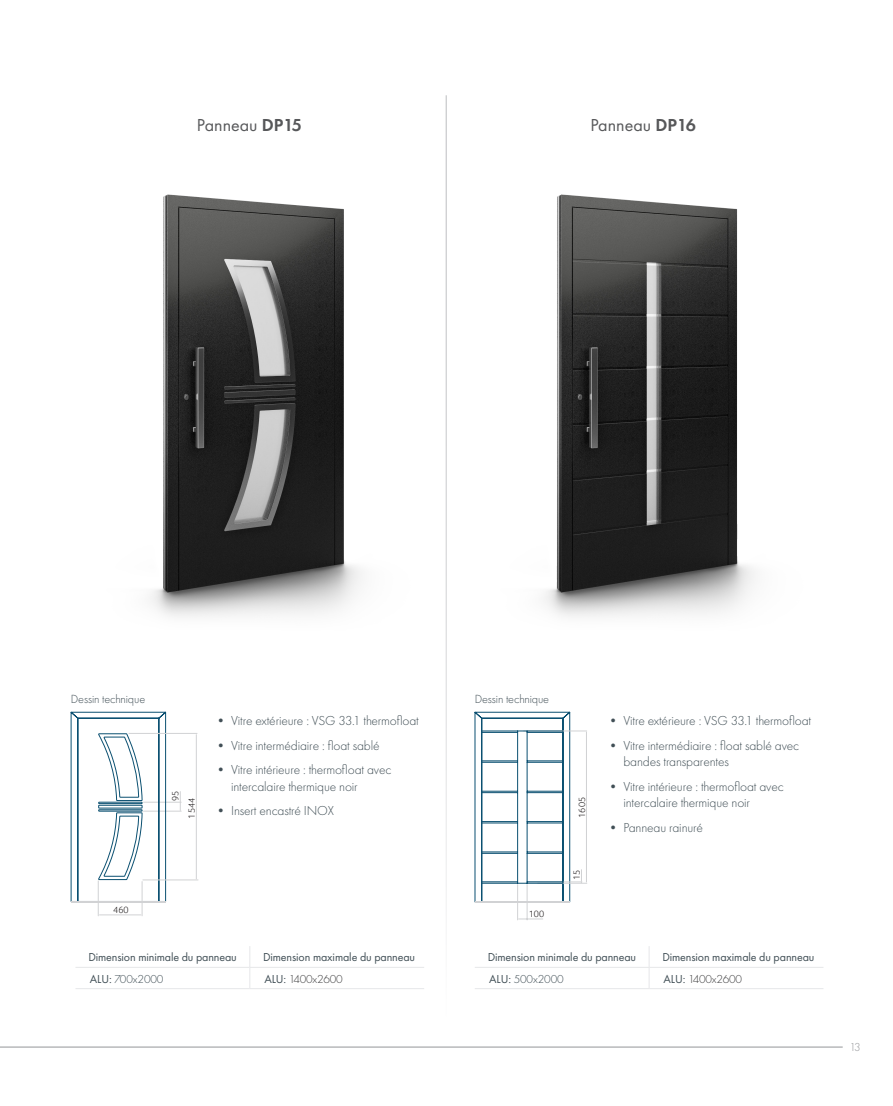
<style>
.page{position:relative;width:893px;height:1106px;background:#fff}
.page>*{position:absolute;margin:0;border:0;box-sizing:border-box;transform-origin:0 0}
.t1{font:18px "Futura PT";color:#57585a}
.t2{font:300 13.5px/16.2px "Futura PT";letter-spacing:-.01em;color:#414f56}
.t3{font:300 12.3px "Futura PT";letter-spacing:-.01em;color:#414f56}
.t4{font:12px "Futura PT";letter-spacing:-.01em;color:#414f56}
.t5{font:300 12px "Futura PT";letter-spacing:-.02em;color:#3e3e3f}
.t6{font:300 12px "Futura PT";letter-spacing:-.01em;color:#414f56}
.t7{font:300 12px "Futura PT";color:#939598}
.t8{font:300 9.45px/16.4px "Foco";color:#231f20}
.s1{font-weight:600}
.s2{font-weight:400}
.s3{font-weight:400;color:#414f56}
</style>
<div class="page">
<hr style="left:0;top:1046px;width:843px;height:1px;background:#939598">
<img style="left:150px;top:194px;width:212px;height:423px">
<img style="left:544px;top:194px;width:211px;height:423px">
<hr style="left:446px;top:95px;width:1px;height:921px;background:#bcbdc0">
<hr style="left:143px;top:802px;width:38px;height:1px;background:#d1d2d4">
<hr style="left:143px;top:811px;width:38px;height:1px;background:#d1d2d4">
<svg style="left:180px;top:791px;width:1px;height:19px"></svg>
<hr style="left:143px;top:879px;width:55px;height:1px;background:#d1d2d4">
<hr style="left:129px;top:733px;width:68px;height:1px;background:#d1d2d4">
<hr style="left:196px;top:734px;width:1px;height:144px;background:#d1d2d4">
<hr style="left:98px;top:880px;width:1px;height:35px;background:#d1d2d4">
<hr style="left:142px;top:881px;width:1px;height:34px;background:#d1d2d4">
<hr style="left:100px;top:914px;width:41px;height:1px;background:#d1d2d4">
<svg style="left:70px;top:711px;width:97px;height:191px"></svg>
<hr style="left:538px;top:883px;width:49px;height:1px;background:#d1d2d4">
<hr style="left:524px;top:730px;width:63px;height:1px;background:#d1d2d4">
<hr style="left:586px;top:732px;width:1px;height:150px;background:#d1d2d4">
<svg style="left:474px;top:711px;width:108px;height:191px"></svg>
<hr style="left:517px;top:884px;width:1px;height:36px;background:#d1d2d4">
<hr style="left:527px;top:884px;width:1px;height:36px;background:#d1d2d4">
<svg style="left:519px;top:918px;width:24px;height:1px"></svg>
<hr style="left:75px;top:967px;width:175px;height:1px;background:#e6e7e9">
<hr style="left:250px;top:967px;width:174px;height:1px;background:#e6e7e9">
<svg style="left:249px;top:946px;width:1px;height:42px"></svg>
<hr style="left:75px;top:988px;width:175px;height:1px;background:#e6e7e9">
<hr style="left:250px;top:988px;width:174px;height:1px;background:#e6e7e9">
<hr style="left:475px;top:967px;width:174px;height:1px;background:#e6e7e9">
<hr style="left:649px;top:967px;width:174px;height:1px;background:#e6e7e9">
<svg style="left:649px;top:946px;width:1px;height:42px"></svg>
<hr style="left:475px;top:988px;width:174px;height:1px;background:#e6e7e9">
<hr style="left:649px;top:988px;width:174px;height:1px;background:#e6e7e9">
<h1 class="t1" style="left:197px;top:114px;width:107px">Panneau <span class="s1">DP15</span></h1>
<h1 class="t1" style="left:590px;top:114px;width:107px">Panneau <span class="s1">DP16</span></h1>
<p class="t3" style="left:71px;top:691px;width:76px">Dessin technique</p>
<p class="t3" style="left:475px;top:691px;width:76px">Dessin technique</p>
<p class="t8" style="left:113px;top:901px;width:17px">460</p>
<p class="t8" style="left:167px;top:818px;width:29px;text-indent:18px;rotate:-90deg">95<br>1544</p>
<p class="t2" style="left:214px;top:712px;width:206px">• Vitre extérieure : VSG 33.1 thermofloat</p>
<p class="t2" style="left:214px;top:737px;width:167px">• Vitre intermédiaire : float sablé</p>
<p class="t2" style="left:231px;top:762px;width:162px;text-indent:-17px">• Vitre intérieure : thermofloat avec intercalaire thermique noir</p>
<p class="t2" style="left:214px;top:803px;width:121px">• Insert encastré INOX</p>
<p class="t8" style="left:529px;top:905px;width:17px">100</p>
<p class="t8" style="left:574px;top:817px;width:22px;rotate:-90deg">1605</p>
<p class="t8" style="left:568px;top:879px;width:12px;rotate:-90deg">15</p>
<p class="t2" style="left:606px;top:712px;width:206px">• Vitre extérieure : VSG 33.1 thermofloat</p>
<p class="t2" style="left:623px;top:737px;width:177px;text-indent:-17px">• Vitre intermédiaire : float sablé avec bandes transparentes</p>
<p class="t2" style="left:623px;top:778px;width:162px;text-indent:-17px">• Vitre intérieure : thermofloat avec intercalaire thermique noir</p>
<p class="t2" style="left:606px;top:819px;width:98px">• Panneau rainuré</p>
<p class="t4" style="left:88px;top:950px;width:150px">Dimension minimale du panneau</p>
<p class="t4" style="left:263px;top:950px;width:154px">Dimension maximale du panneau</p>
<p class="t6" style="left:90px;top:971px;width:75px"><span class="s2">ALU:</span> 700x2000</p>
<p class="t5" style="left:264px;top:971px;width:80px"><span class="s3">ALU:</span> 1400x2600</p>
<p class="t4" style="left:488px;top:950px;width:150px">Dimension minimale du panneau</p>
<p class="t4" style="left:662px;top:950px;width:154px">Dimension maximale du panneau</p>
<p class="t6" style="left:489px;top:971px;width:76px"><span class="s2">ALU:</span> 500x2000</p>
<p class="t5" style="left:664px;top:971px;width:80px"><span class="s3">ALU:</span> 1400x2600</p>
<p class="t7" style="left:849px;top:1040px;width:13px">13</p>
</div>
